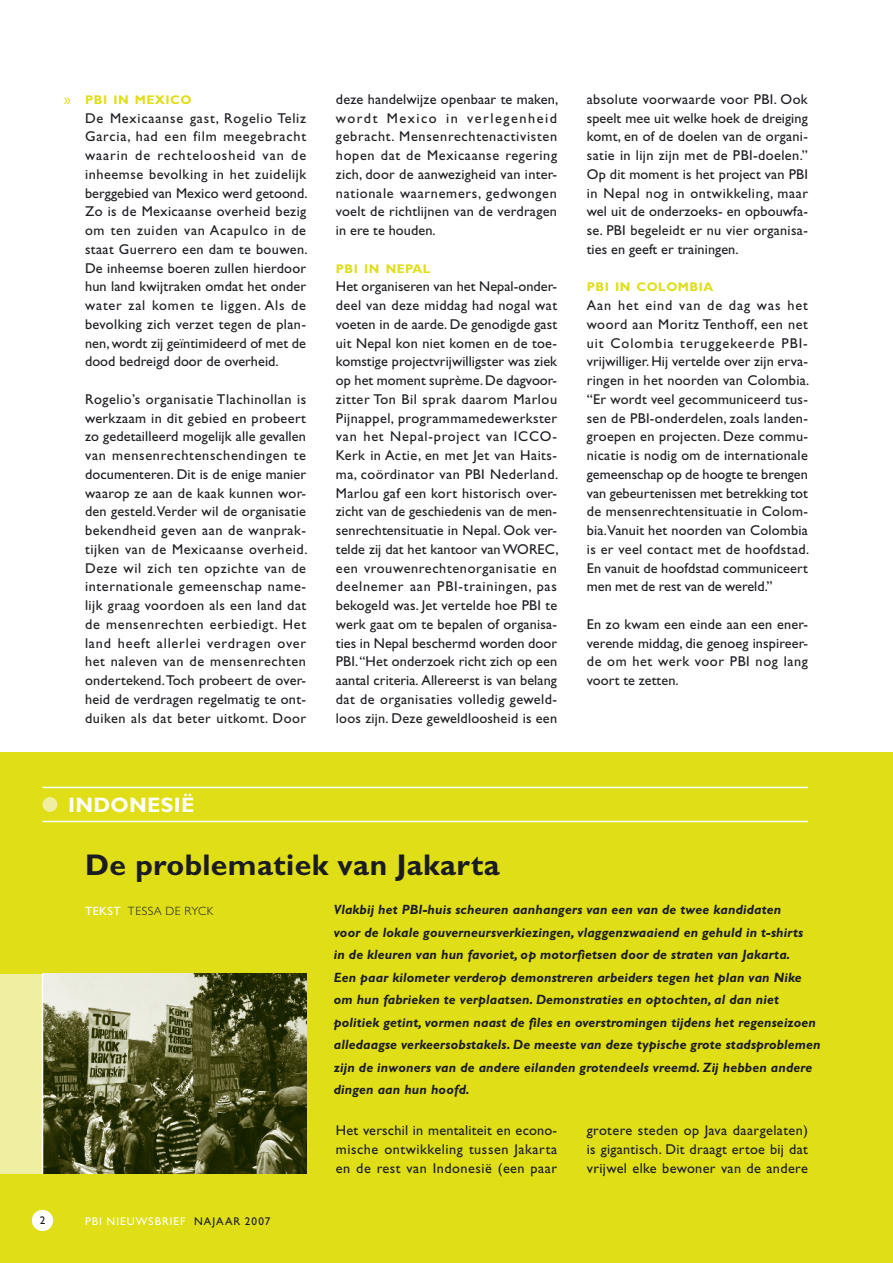
<style>
.page{position:relative;width:893px;height:1263px;background:#fff}
.page>*{position:absolute;margin:0;border:0;box-sizing:border-box;transform-origin:0 0}
.t1{font:700 30px "Gill Sans";letter-spacing:.015em;color:#1b1c20}
.t2{font:700 21px "Gill Sans";color:#fff}
.t3{font:14.25px/18.8px "Gill Sans";letter-spacing:.015em;color:#1b1c20;text-align:justify}
.t4{font:14.25px "Gill Sans";color:#dfde17}
.t5{font:italic 700 13.5px/22.5px "Gill Sans";letter-spacing:.01em;color:#1b1c20}
.t6{font:700 12.6px "Gill Sans";letter-spacing:.035em;color:#dfde17}
.t7{font:300 12px "Gill Sans";letter-spacing:.04em;color:#1b1c20}
.t8{font:11.25px "Gill Sans";letter-spacing:.09em;color:#fff}
.s1{font-weight:400;color:#fff}
.s2{color:#1b1c20}
</style>
<div class="page">
<div style="left:0;top:753px;width:893px;height:510px;background:#dfde17"></div>
<div style="left:43px;top:797px;width:14px;height:15px;background:#f0eea0;border-radius:50%"></div>
<hr style="left:43px;top:821px;width:765px;height:1px;background:#fff">
<hr style="left:43px;top:787px;width:765px;height:1px;background:#fff">
<div style="left:32px;top:1210px;width:21px;height:21px;background:#fff;border-radius:50%"></div>
<img style="left:43px;top:974px;width:263px;height:200px">
<div style="left:0;top:974px;width:43px;height:200px;background:#f0eea0"></div>
<hr style="left:42px;top:974px;width:1px;height:200px;background:#fff">
<p class="t4" style="left:64px;top:91px;width:8px">»</p>
<p class="t3" style="left:587px;top:90px;width:223px">absolute voorwaarde voor PBI. Ook speelt mee uit welke hoek de dreiging komt, en of de doelen van de organi&shy;satie in lijn zijn met de PBI-doelen.” Op dit moment is het project van PBI in Nepal nog in ontwikkeling, maar wel uit de onderzoeks- en opbouwfa&shy;se. PBI begeleidt er nu vier organisa&shy;ties en geeft er trainingen.</p>
<p class="t6" style="left:587px;top:280px;width:128px">PBI IN COLOMBIA</p>
<p class="t3" style="left:587px;top:296px;width:224px">Aan het eind van de dag was het woord aan Moritz Tenthoff, een net uit Colombia teruggekeerde PBI&shy;vrijwilliger. Hij vertelde over zijn erva&shy;ringen in het noorden van Colombia. “Er wordt veel gecommuniceerd tus&shy;sen de PBI-onderdelen, zoals landen&shy;groepen en projecten. Deze commu&shy;nicatie is nodig om de internationale gemeenschap op de hoogte te brengen van gebeurtenissen met betrekking tot de mensenrechtensituatie in Colom&shy;bia.Vanuit het noorden van Colombia is er veel contact met de hoofdstad.<br>En vanuit de hoofdstad communiceert men met de rest van de wereld.”</p>
<p class="t3" style="left:587px;top:615px;width:223px">En zo kwam een einde aan een ener&shy;verende middag, die genoeg inspireer&shy;de om het werk voor PBI nog lang voort te zetten.</p>
<p class="t3" style="left:336px;top:90px;width:224px">deze handelwijze openbaar te maken, wordt Mexico in verlegenheid gebracht. Mensenrechtenactivisten hopen dat de Mexicaanse regering zich, door de aanwezigheid van inter&shy;nationale waarnemers, gedwongen voelt de richtlijnen van de verdragen in ere te houden.</p>
<p class="t6" style="left:336px;top:261px;width:96px">PBI IN NEPAL</p>
<p class="t3" style="left:336px;top:277px;width:224px">Het organiseren van het Nepal-onder&shy;deel van deze middag had nogal wat voeten in de aarde. De genodigde gast uit Nepal kon niet komen en de toe&shy;komstige projectvrijwilligster was ziek op het moment suprème. De dagvoor&shy;zitter Ton Bil sprak daarom Marlou Pijnappel, programmamedewerkster van het Nepal-project van ICCO-Kerk in Actie, en met Jet van Haits&shy;ma, coördinator van PBI Nederland.<br>Marlou gaf een kort historisch over&shy;zicht van de geschiedenis van de men&shy;senrechtensituatie in Nepal. Ook ver&shy;telde zij dat het kantoor van WOREC, een vrouwenrechtenorganisatie en deelnemer aan PBI-trainingen, pas bekogeld was. Jet vertelde hoe PBI te werk gaat om te bepalen of organisa&shy;ties in Nepal beschermd worden door PBI. “Het onderzoek richt zich op een aantal criteria. Allereerst is van belang dat de organisaties volledig geweld&shy;loos zijn. Deze geweldloosheid is een</p>
<p class="t6" style="left:85px;top:92px;width:108px">PBI IN MEXICO</p>
<p class="t3" style="left:85px;top:108px;width:224px">De Mexicaanse gast, Rogelio Teliz Garcia, had een film meegebracht waarin de rechteloosheid van de inheemse bevolking in het zuidelijk berggebied van Mexico werd getoond.<br>Zo is de Mexicaanse overheid bezig om ten zuiden van Acapulco in de staat Guerrero een dam te bouwen.<br>De inheemse boeren zullen hierdoor hun land kwijtraken omdat het onder water zal komen te liggen. Als de bevolking zich verzet tegen de plan&shy;nen, wordt zij geïntimideerd of met de dood bedreigd door de overheid.</p>
<p class="t3" style="left:85px;top:390px;width:224px">Rogelio’s organisatie Tlachinollan is werkzaam in dit gebied en probeert zo gedetailleerd mogelijk alle gevallen van mensenrechtenschendingen te documenteren. Dit is de enige manier waarop ze aan de kaak kunnen wor&shy;den gesteld. Verder wil de organisatie bekendheid geven aan de wanprak&shy;tijken van de Mexicaanse overheid.<br>Deze wil zich ten opzichte van de internationale gemeenschap name&shy;lijk graag voordoen als een land dat de mensenrechten eerbiedigt. Het land heeft allerlei verdragen over het naleven van de mensenrechten ondertekend. Toch probeert de over&shy;heid de verdragen regelmatig te ont&shy;duiken als dat beter uitkomt. Door</p>
<h2 class="t2" style="left:68px;top:793px;width:58px">INDONESIË</h2>
<h1 class="t1" style="left:85px;top:847px;width:416px">DE PROBLEMATIEK VAN JAKARTA</h1>
<p class="t5" style="left:334px;top:899px;width:488px">Vlakbij het PBI-huis scheuren aanhangers van een van de twee kandidaten<br>voor de lokale gouverneursverkiezingen, vlaggenzwaaiend en gehuld in t-shirts<br>in de kleuren van hun favoriet, op motorfietsen door de straten van Jakarta.<br>Een paar kilometer verderop demonstreren arbeiders tegen het plan van Nike om hun fabrieken te verplaatsen. Demonstraties en optochten, al dan niet politiek getint, vormen naast de files en overstromingen tijdens het regenseizoen alledaagse verkeersobstakels. De meeste van deze typische grote stadsproblemen zijn de inwoners van de andere eilanden grotendeels vreemd. Zij hebben andere dingen aan hun hoofd.</p>
<p class="t7" style="left:85px;top:904px;width:130px"><span class="s1">tekst</span> TESSA DE RYCK</p>
<p class="t8" style="left:85px;top:1214px;width:187px">PBI NIEUWSBRIEF <span class="s2">NAJAAR 2007</span></p>
<p class="t3" style="left:336px;top:1121px;width:223px">Het verschil in mentaliteit en econo&shy;mische ontwikkeling tussen Jakarta en de rest van Indonesië (een paar</p>
<p class="t3" style="left:587px;top:1121px;width:223px">grotere steden op Java daargelaten) is gigantisch. Dit draagt ertoe bij dat vrijwel elke bewoner van de andere</p>
</div>
